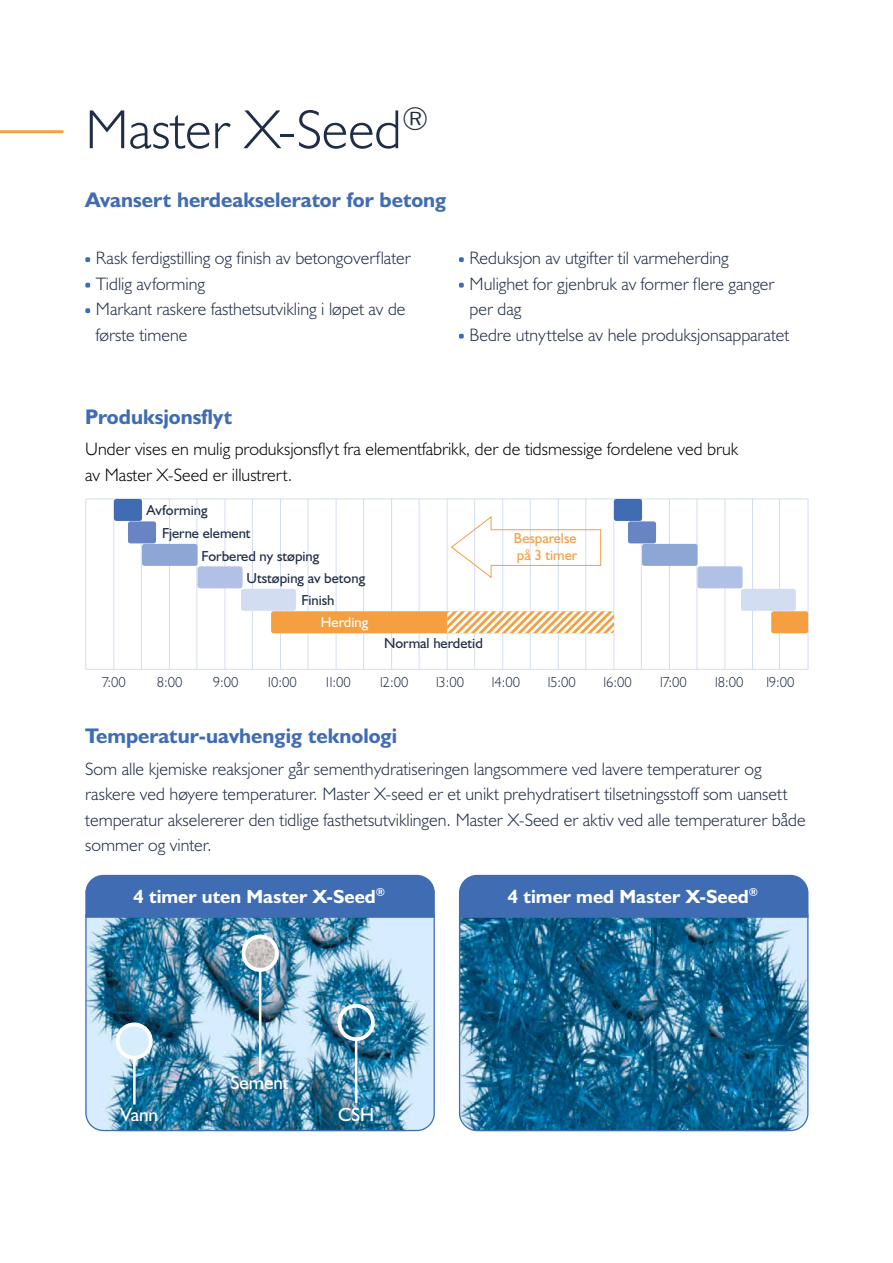
<style>
.page{position:relative;width:893px;height:1263px;background:#fff}
.page>*{position:absolute;margin:0;border:0;box-sizing:border-box;transform-origin:0 0}
.t1{font:300 55.2px "Humanist 521 BT";color:#202d46}
.t2{font:700 21.3px "Humanist 521 BT";color:#3f6cb3}
.t3{font:700 19.2px "Humanist 521 BT";color:#fff}
.t4{font:19.2px "Humanist 521 BT";color:#fff}
.t5{font:300 18px/25.5px "Humanist 521 BT";color:#202d46}
.t6{font:300 18px/25.5px "Humanist 521 BT";color:#000}
.t7{font:14.55px "Humanist 521 BT";color:#202d46}
.t8{font:300 14.55px "Humanist 521 BT";color:#202d46}
.t9{font:14.55px/16.4px "Humanist 521 BT";color:#f59f40}
.t10{font:14.55px "Humanist 521 BT";color:#fff}
</style>
<div class="page">
<hr style="left:0;top:130px;width:62px;height:3px;background:#f59f40">
<svg style="left:85px;top:257px;width:5px;height:5px"></svg>
<svg style="left:85px;top:283px;width:5px;height:5px"></svg>
<svg style="left:85px;top:308px;width:5px;height:5px"></svg>
<svg style="left:459px;top:257px;width:5px;height:5px"></svg>
<svg style="left:459px;top:283px;width:5px;height:5px"></svg>
<svg style="left:459px;top:334px;width:5px;height:5px"></svg>
<div style="left:85px;top:498px;width:723px;height:172px;border:1px solid #d3ddf2"></div>
<hr style="left:141px;top:499px;width:1px;height:170px;background:#d3ddf2">
<hr style="left:197px;top:499px;width:1px;height:170px;background:#d3ddf2">
<hr style="left:252px;top:499px;width:1px;height:170px;background:#d3ddf2">
<hr style="left:308px;top:499px;width:1px;height:170px;background:#d3ddf2">
<hr style="left:363px;top:499px;width:1px;height:170px;background:#d3ddf2">
<hr style="left:419px;top:499px;width:1px;height:170px;background:#d3ddf2">
<hr style="left:474px;top:499px;width:1px;height:170px;background:#d3ddf2">
<hr style="left:530px;top:499px;width:1px;height:170px;background:#d3ddf2">
<hr style="left:585px;top:499px;width:1px;height:170px;background:#d3ddf2">
<hr style="left:641px;top:499px;width:1px;height:170px;background:#d3ddf2">
<hr style="left:697px;top:499px;width:1px;height:170px;background:#d3ddf2">
<hr style="left:752px;top:499px;width:1px;height:170px;background:#d3ddf2">
<hr style="left:114px;top:499px;width:1px;height:170px;background:#d3ddf2">
<hr style="left:169px;top:499px;width:1px;height:170px;background:#d3ddf2">
<hr style="left:225px;top:499px;width:1px;height:170px;background:#d3ddf2">
<hr style="left:280px;top:499px;width:1px;height:170px;background:#d3ddf2">
<hr style="left:336px;top:499px;width:1px;height:170px;background:#d3ddf2">
<hr style="left:391px;top:499px;width:1px;height:170px;background:#d3ddf2">
<hr style="left:447px;top:499px;width:1px;height:170px;background:#d3ddf2">
<hr style="left:502px;top:499px;width:1px;height:170px;background:#d3ddf2">
<hr style="left:558px;top:499px;width:1px;height:170px;background:#d3ddf2">
<hr style="left:614px;top:499px;width:1px;height:170px;background:#d3ddf2">
<hr style="left:669px;top:499px;width:1px;height:170px;background:#d3ddf2">
<hr style="left:725px;top:499px;width:1px;height:170px;background:#d3ddf2">
<hr style="left:779px;top:499px;width:1px;height:170px;background:#d3ddf2">
<div style="left:114px;top:499px;width:28px;height:22px;background:#3f6cb3;border-radius:3px"></div>
<div style="left:128px;top:521px;width:28px;height:22px;background:#6884c2;border-radius:3px"></div>
<div style="left:142px;top:544px;width:56px;height:22px;background:#8da6d6;border-radius:3px"></div>
<div style="left:198px;top:566px;width:45px;height:22px;background:#b0c1e5;border-radius:3px"></div>
<div style="left:241px;top:589px;width:55px;height:22px;background:#d3ddf2;border-radius:3px"></div>
<div style="left:614px;top:499px;width:28px;height:22px;background:#3f6cb3;border-radius:2px"></div>
<div style="left:628px;top:521px;width:28px;height:22px;background:#6884c2;border-radius:2px"></div>
<div style="left:642px;top:544px;width:56px;height:22px;background:#8da6d6;border-radius:2px"></div>
<div style="left:698px;top:566px;width:45px;height:22px;background:#b0c1e5;border-radius:2px"></div>
<div style="left:741px;top:589px;width:55px;height:22px;background:#d3ddf2;border-radius:2px"></div>
<div style="left:771px;top:611px;width:37px;height:22px;background:#f59f40;border-radius:2px"></div>
<svg style="left:451px;top:515px;width:151px;height:64px"></svg>
<svg style="left:271px;top:611px;width:343px;height:22px"></svg>
<img style="left:458px;top:914px;width:351px;height:218px">
<img style="left:85px;top:918px;width:350px;height:214px">
<div style="left:85px;top:875px;width:350px;height:43px;background:#3f6cb3"></div>
<div style="left:459px;top:875px;width:349px;height:43px;background:#3f6cb3"></div>
<hr style="left:133px;top:1054px;width:3px;height:50px;background:#fff">
<div style="left:118px;top:1024px;width:33px;height:34px;background:#d6edfb;border-radius:50%"></div>
<div style="left:116px;top:1022px;width:37px;height:37px;border:4px solid #fff;border-radius:50%"></div>
<hr style="left:259px;top:963px;width:2px;height:109px;background:#fff">
<hr style="left:355px;top:1039px;width:2px;height:64px;background:#fff">
<img style="left:339px;top:1006px;width:34px;height:33px;border-radius:17px">
<div style="left:338px;top:1004px;width:37px;height:37px;border:4px solid #fff;border-radius:50%"></div>
<img style="left:243px;top:936px;width:10px;height:34px">
<img style="left:243px;top:936px;width:34px;height:34px;border-radius:17px">
<div style="left:242px;top:935px;width:37px;height:37px;border:4px solid #fff;border-radius:50%"></div>
<h1 class="t1" style="left:85px;top:95px;width:345px">Master X-Seed<sup>®</sup></h1>
<p class="t2" style="left:85px;top:186px;width:362px">Avansert herdeakselerator for betong</p>
<p class="t5" style="left:96px;top:245px;width:316px">Rask ferdigstilling og finish av betongoverflater Tidlig avforming<br>Markant raskere fasthetsutvikling i løpet av de første timene</p>
<p class="t5" style="left:470px;top:245px;width:321px">Reduksjon av utgifter til varmeherding Mulighet for gjenbruk av former flere ganger per dag<br>Bedre utnyttelse av hele produksjonsapparatet</p>
<p class="t2" style="left:85px;top:403px;width:148px">Produksjonsflyt</p>
<p class="t6" style="left:85px;top:436px;width:654px">Under vises en mulig produksjonsflyt fra elementfabrikk, der de tidsmessige fordelene ved bruk av Master X-Seed er illustrert.</p>
<p class="t7" style="left:147px;top:501px;width:62px">Avforming</p>
<p class="t7" style="left:162px;top:524px;width:90px">Fjerne element</p>
<p class="t7" style="left:202px;top:547px;width:119px">Forbered ny støping</p>
<p class="t7" style="left:247px;top:569px;width:120px">Utstøping av betong</p>
<p class="t7" style="left:301px;top:591px;width:35px">Finish</p>
<p class="t10" style="left:321px;top:613px;width:49px">Herding</p>
<p class="t7" style="left:384px;top:634px;width:100px">Normal herdetid</p>
<p class="t9" style="left:514px;top:530px;width:65px">Besparelse på 3 timer</p>
<p class="t8" style="left:102px;top:673px;width:26px">7:00</p>
<p class="t8" style="left:157px;top:673px;width:27px">8:00</p>
<p class="t8" style="left:213px;top:673px;width:27px">9:00</p>
<p class="t8" style="left:266px;top:673px;width:33px">10:00</p>
<p class="t8" style="left:324px;top:673px;width:28px">11:00</p>
<p class="t8" style="left:378px;top:673px;width:32px">12:00</p>
<p class="t8" style="left:434px;top:673px;width:32px">13:00</p>
<p class="t8" style="left:489px;top:673px;width:32px">14:00</p>
<p class="t8" style="left:545px;top:673px;width:32px">15:00</p>
<p class="t8" style="left:601px;top:673px;width:32px">16:00</p>
<p class="t8" style="left:658px;top:673px;width:30px">17:00</p>
<p class="t8" style="left:713px;top:673px;width:32px">18:00</p>
<p class="t8" style="left:764px;top:673px;width:32px">19:00</p>
<p class="t2" style="left:85px;top:723px;width:313px">Temperatur-uavhengig teknologi</p>
<p class="t5" style="left:85px;top:756px;width:722px">Som alle kjemiske reaksjoner går sementhydratiseringen langsommere ved lavere temperaturer og raskere ved høyere temperaturer. Master X-seed er et unikt prehydratisert tilsetningsstoff som uansett temperatur akselererer den tidlige fasthetsutviklingen. Master X-Seed er aktiv ved alle temperaturer både sommer og vinter.</p>
<p class="t3" style="left:133px;top:884px;width:253px">4 timer uten Master X-Seed<sup>®</sup></p>
<p class="t3" style="left:508px;top:884px;width:252px">4 timer med Master X-Seed<sup>®</sup></p>
<p class="t4" style="left:121px;top:1103px;width:39px">Vann</p>
<p class="t4" style="left:231px;top:1071px;width:60px">Sement</p>
<p class="t4" style="left:338px;top:1103px;width:38px">CSH</p>
</div>
